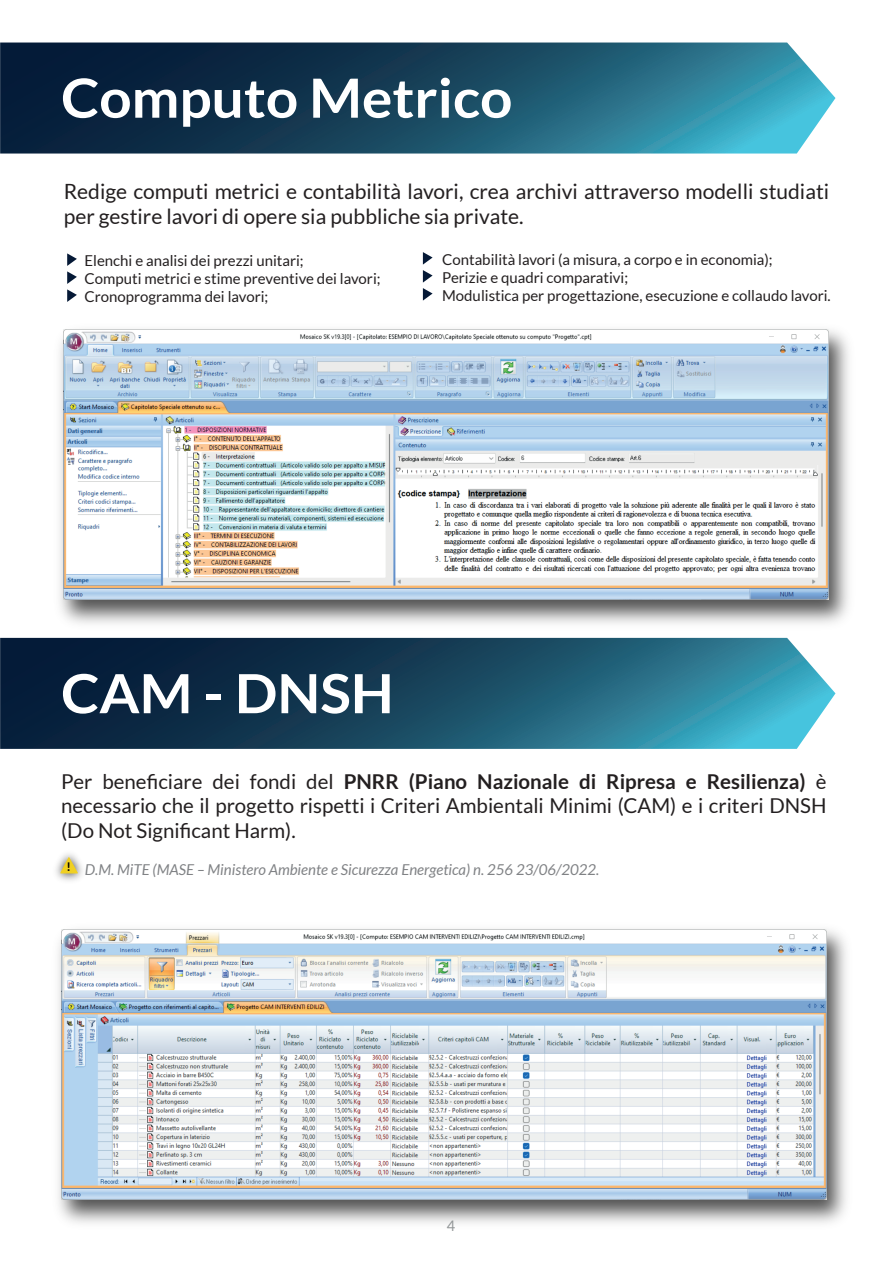
<style>
.page{position:relative;width:893px;height:1263px;background:#fff}
.page>*{position:absolute;margin:0;border:0;box-sizing:border-box;transform-origin:0 0}
.t1{font:700 54px "Lato";color:#fff;scale:1.05 1}
.t2{font:21px/25.2px "Lato";color:#231f20}
.t3{font:20.55px/24.6px "Lato";color:#231f20;text-align:justify}
.t4{font:15px/18px "Lato";color:#231f20}
.t5{font:italic 15px "Lato";color:#808285}
.t6{font:14.55px "Lato";color:#929697}
.t7{font:700 12px "Lato";color:#000001;scale:1.05 1}
.s1{font-weight:700}
</style>
<div class="page">
<svg style="left:0;top:43px;width:835px;height:111px;background:#21546d"></svg>
<svg style="left:0;top:638px;width:835px;height:111px;background:#20546c"></svg>
<img style="left:59px;top:330px;width:790px;height:294px">
<img style="left:63px;top:329px;width:766px;height:270px">
<img style="left:58px;top:930px;width:789px;height:294px">
<img style="left:61px;top:929px;width:766px;height:270px">
<svg style="left:67px;top:253px;width:10px;height:49px"></svg>
<svg style="left:423px;top:252px;width:10px;height:49px"></svg>
<img style="left:56px;top:860px;width:27px;height:21px">
<svg style="left:60px;top:853px;width:18px;height:21px"></svg>
<h1 class="t1" style="left:61px;top:67px;width:431px">Computo Metrico</h1>
<h2 class="t2" style="left:64px;top:179px;width:767px">Redige computi metrici e contabilità lavori, crea archivi attraverso modelli studiati per gestire lavori di opere sia pubbliche sia private.</h2>
<p class="t4" style="left:85px;top:251px;width:298px">Elenchi e analisi dei prezzi unitari;<br>Computi metrici e stime preventive dei lavori;<br>Cronoprogramma dei lavori;</p>
<p class="t4" style="left:442px;top:250px;width:390px">Contabilità lavori (a misura, a corpo e in economia);<br>Perizie e quadri comparativi;<br>Modulistica per progettazione, esecuzione e collaudo lavori.</p>
<h1 class="t1" style="left:61px;top:663px;width:318px">CAM - DNSH</h1>
<h3 class="t3" style="left:61px;top:769px;width:767px">Per beneficiare dei fondi del <span class="s1">PNRR (Piano Nazionale di Ripresa e Resilienza)</span> è necessario che il progetto rispetti i Criteri Ambientali Minimi (CAM) e i criteri DNSH (Do Not Significant Harm).</h3>
<p class="t7" style="left:66px;top:860px;width:6px">!</p>
<p class="t5" style="left:85px;top:861px;width:516px">D.M. MiTE (MASE – Ministero Ambiente e Sicurezza Energetica) n. 256 23/06/2022.</p>
<p class="t6" style="left:447px;top:1217px;width:10px">4</p>
</div>
